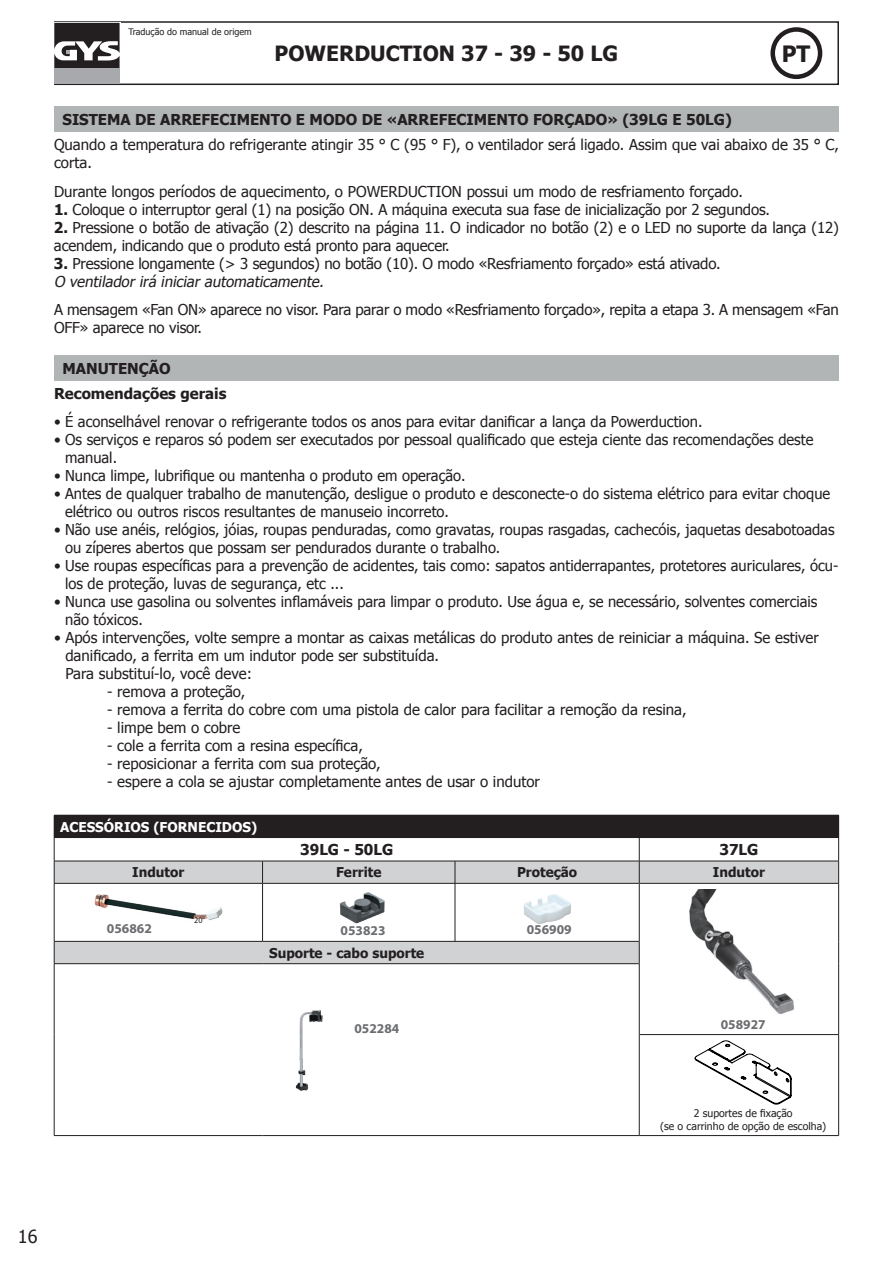
<style>
.page{position:relative;width:893px;height:1263px;background:#fff}
.page>*{position:absolute;margin:0;border:0;box-sizing:border-box;transform-origin:0 0}
.t1{font:700 22.5px "Tahoma";color:#231f20}
.t2{font:700 21px "Tahoma";color:#231f20}
.t3{font:18px "Tahoma";color:#231f20}
.t4{font:15px/18px "Tahoma";color:#231f20}
.t5{font:700 15px/25px "Tahoma";color:#231f20}
.t6{font:700 13.5px "Tahoma";color:#231f20}
.t7{font:700 13.5px "Myriad Pro";color:#6c6d70}
.t8{font:700 13.5px "Tahoma";color:#fff}
.t9{font:10.5px/12.6px "Tahoma";color:#231f20;text-align:center}
.t10{font:9px "Tahoma";color:#231f20}
.t11{font:9px "Myriad Pro";color:#231f20;scale:.9 1}
.s1{font-weight:700}
.s2{font-style:italic}
</style>
<div class="page">
<div style="left:54px;top:21px;width:785px;height:64px;border:2px solid #231f20"></div>
<div style="left:770px;top:27px;width:52px;height:52px;border:4px solid #231f20;border-radius:50%"></div>
<div style="left:54px;top:68px;width:66px;height:15px;background:#a8a9ad"></div>
<svg style="left:54px;top:23px;width:66px;height:45px"></svg>
<div style="left:54px;top:106px;width:784px;height:26px;background:#b2b5b5"></div>
<div style="left:54px;top:355px;width:784px;height:26px;background:#b2b5b5"></div>
<div style="left:54px;top:815px;width:785px;height:22px;background:#231f20"></div>
<svg style="left:55px;top:862px;width:783px;height:101px"></svg>
<hr style="left:54px;top:861px;width:209px;height:1px;background:#231f20">
<svg style="left:54px;top:838px;width:1px;height:45px"></svg>
<hr style="left:263px;top:861px;width:192px;height:1px;background:#231f20">
<svg style="left:262px;top:861px;width:1px;height:22px"></svg>
<hr style="left:455px;top:861px;width:184px;height:1px;background:#231f20">
<svg style="left:455px;top:861px;width:1px;height:22px"></svg>
<hr style="left:640px;top:861px;width:199px;height:1px;background:#231f20">
<svg style="left:838px;top:837px;width:1px;height:46px"></svg>
<hr style="left:54px;top:883px;width:209px;height:1px;background:#231f20">
<hr style="left:54px;top:883px;width:1px;height:58px;background:#231f20">
<hr style="left:263px;top:883px;width:192px;height:1px;background:#231f20">
<hr style="left:262px;top:883px;width:1px;height:58px;background:#231f20">
<hr style="left:455px;top:883px;width:184px;height:1px;background:#231f20">
<hr style="left:455px;top:883px;width:1px;height:58px;background:#231f20">
<hr style="left:640px;top:883px;width:199px;height:1px;background:#231f20">
<hr style="left:838px;top:883px;width:1px;height:58px;background:#231f20">
<hr style="left:54px;top:941px;width:209px;height:1px;background:#231f20">
<svg style="left:54px;top:941px;width:1px;height:22px"></svg>
<hr style="left:263px;top:941px;width:192px;height:1px;background:#231f20">
<hr style="left:455px;top:941px;width:184px;height:1px;background:#231f20">
<svg style="left:838px;top:941px;width:1px;height:23px"></svg>
<hr style="left:54px;top:963px;width:209px;height:1px;background:#231f20">
<hr style="left:54px;top:964px;width:1px;height:70px;background:#231f20">
<hr style="left:263px;top:963px;width:192px;height:1px;background:#231f20">
<hr style="left:455px;top:963px;width:184px;height:1px;background:#231f20">
<hr style="left:838px;top:964px;width:1px;height:70px;background:#231f20">
<hr style="left:54px;top:1034px;width:1px;height:101px;background:#231f20">
<hr style="left:640px;top:1034px;width:199px;height:1px;background:#231f20">
<hr style="left:838px;top:1035px;width:1px;height:100px;background:#231f20">
<hr style="left:54px;top:1135px;width:209px;height:1px;background:#231f20">
<hr style="left:263px;top:1135px;width:192px;height:1px;background:#231f20">
<hr style="left:455px;top:1135px;width:184px;height:1px;background:#231f20">
<hr style="left:639px;top:1135px;width:200px;height:1px;background:#231f20">
<hr style="left:639px;top:883px;width:1px;height:58px;background:#231f20">
<svg style="left:639px;top:941px;width:1px;height:23px"></svg>
<hr style="left:639px;top:964px;width:1px;height:70px;background:#231f20">
<hr style="left:639px;top:1034px;width:1px;height:101px;background:#231f20">
<hr style="left:54px;top:837px;width:209px;height:1px;background:#231f20">
<hr style="left:263px;top:837px;width:192px;height:1px;background:#231f20">
<hr style="left:455px;top:837px;width:184px;height:1px;background:#231f20">
<hr style="left:639px;top:837px;width:199px;height:1px;background:#231f20">
<svg style="left:639px;top:838px;width:1px;height:45px"></svg>
<img style="left:93px;top:892px;width:130px;height:29px">
<img style="left:338px;top:889px;width:47px;height:37px">
<img style="left:520px;top:891px;width:54px;height:34px">
<img style="left:684px;top:889px;width:114px;height:125px">
<img style="left:295px;top:1010px;width:28px;height:81px">
<svg style="left:695px;top:1040px;width:97px;height:64px"></svg>
<p class="t10" style="left:128px;top:26px;width:125px">Tradução do manual de origem</p>
<h2 class="t2" style="left:275px;top:39px;width:345px">POWERDUCTION 37 - 39 - 50 LG</h2>
<h1 class="t1" style="left:782px;top:38px;width:30px">PT</h1>
<p class="t5" style="left:63px;top:106px;width:671px">SISTEMA DE ARREFECIMENTO E MODO DE «ARREFECIMENTO FORÇADO» (39LG E 50LG)</p>
<p class="t4" style="left:54px;top:135px;width:786px">Quando a temperatura do refrigerante atingir 35 ° C (95 ° F), o ventilador será ligado. Assim que vai abaixo de 35 ° C, corta.</p>
<p class="t4" style="left:54px;top:181px;width:691px">Durante longos períodos de aquecimento, o POWERDUCTION possui um modo de resfriamento forçado.</p>
<p class="t4" style="left:54px;top:199px;width:718px"><span class="s1">1.</span> Coloque o interruptor geral (1) na posição ON. A máquina executa sua fase de inicialização por 2 segundos.</p>
<p class="t4" style="left:54px;top:217px;width:786px"><span class="s1">2.</span> Pressione o botão de ativação (2) descrito na página 11. O indicador no botão (2) e o LED no suporte da lança (12) acendem, indicando que o produto está pronto para aquecer.</p>
<p class="t4" style="left:54px;top:253px;width:668px"><span class="s1">3.</span> Pressione longamente (&gt; 3 segundos) no botão (10). O modo «Resfriamento forçado» está ativado.<br><span class="s2">O ventilador irá iniciar automaticamente.</span></p>
<p class="t4" style="left:54px;top:300px;width:786px">A mensagem «Fan ON» aparece no visor. Para parar o modo «Resfriamento forçado», repita a etapa 3. A mensagem «Fan<br>OFF» aparece no visor.</p>
<p class="t5" style="left:54px;top:355px;width:174px;text-indent:9px">MANUTENÇÃO<br>Recomendações gerais</p>
<p class="t4" style="left:54px;top:412px;width:650px">• É aconselhável renovar o refrigerante todos os anos para evitar danificar a lança da Powerduction.</p>
<p class="t4" style="left:65px;top:430px;width:750px;text-indent:-11px">• Os serviços e reparos só podem ser executados por pessoal qualificado que esteja ciente das recomendações deste manual.</p>
<p class="t4" style="left:54px;top:466px;width:413px">• Nunca limpe, lubrifique ou mantenha o produto em operação.</p>
<p class="t4" style="left:65px;top:484px;width:767px;text-indent:-11px">• Antes de qualquer trabalho de manutenção, desligue o produto e desconecte-o do sistema elétrico para evitar choque elétrico ou outros riscos resultantes de manuseio incorreto.</p>
<p class="t4" style="left:65px;top:520px;width:771px;text-indent:-11px">• Não use anéis, relógios, jóias, roupas penduradas, como gravatas, roupas rasgadas, cachecóis, jaquetas desabotoadas ou zíperes abertos que possam ser pendurados durante o trabalho.</p>
<p class="t4" style="left:65px;top:556px;width:775px;text-indent:-11px">• Use roupas específicas para a prevenção de acidentes, tais como: sapatos antiderrapantes, protetores auriculares, ócu&shy;los de proteção, luvas de segurança, etc ...</p>
<p class="t4" style="left:65px;top:592px;width:754px;text-indent:-11px">• Nunca use gasolina ou solventes inflamáveis para limpar o produto. Use água e, se necessário, solventes comerciais não tóxicos.</p>
<p class="t4" style="left:65px;top:628px;width:755px;text-indent:-11px">• Após intervenções, volte sempre a montar as caixas metálicas do produto antes de reiniciar a máquina. Se estiver danificado, a ferrita em um indutor pode ser substituída.<br>Para substituí-lo, você deve:</p>
<p class="t4" style="left:107px;top:682px;width:140px">- remova a proteção,</p>
<p class="t4" style="left:107px;top:700px;width:581px">- remova a ferrita do cobre com uma pistola de calor para facilitar a remoção da resina,</p>
<p class="t4" style="left:107px;top:718px;width:135px">- limpe bem o cobre</p>
<p class="t4" style="left:107px;top:736px;width:257px">- cole a ferrita com a resina específica,</p>
<p class="t4" style="left:107px;top:754px;width:275px">- reposicionar a ferrita com sua proteção,</p>
<p class="t4" style="left:107px;top:772px;width:434px">- espere a cola se ajustar completamente antes de usar o indutor</p>
<p class="t8" style="left:60px;top:817px;width:198px">ACESSÓRIOS (FORNECIDOS)</p>
<p class="t5" style="left:300px;top:836px;width:94px">39LG - 50LG</p>
<p class="t5" style="left:719px;top:836px;width:40px">37LG</p>
<p class="t6" style="left:132px;top:863px;width:54px">Indutor</p>
<p class="t6" style="left:336px;top:863px;width:47px">Ferrite</p>
<p class="t6" style="left:517px;top:863px;width:62px">Proteção</p>
<p class="t6" style="left:713px;top:863px;width:54px">Indutor</p>
<p class="t11" style="left:194px;top:914px;width:14px">20°</p>
<p class="t7" style="left:107px;top:919px;width:46px">056862</p>
<p class="t7" style="left:341px;top:922px;width:46px">053823</p>
<p class="t7" style="left:527px;top:921px;width:46px">056909</p>
<p class="t6" style="left:269px;top:943px;width:157px">Suporte - cabo suporte</p>
<p class="t7" style="left:354px;top:1019px;width:46px">052284</p>
<p class="t7" style="left:721px;top:1015px;width:46px">058927</p>
<p class="t9" style="left:660px;top:1106px;width:168px">2 suportes de fixação<br>(se o carrinho de opção de escolha)</p>
<p class="t3" style="left:18px;top:1224px;width:21px">16</p>
</div>
